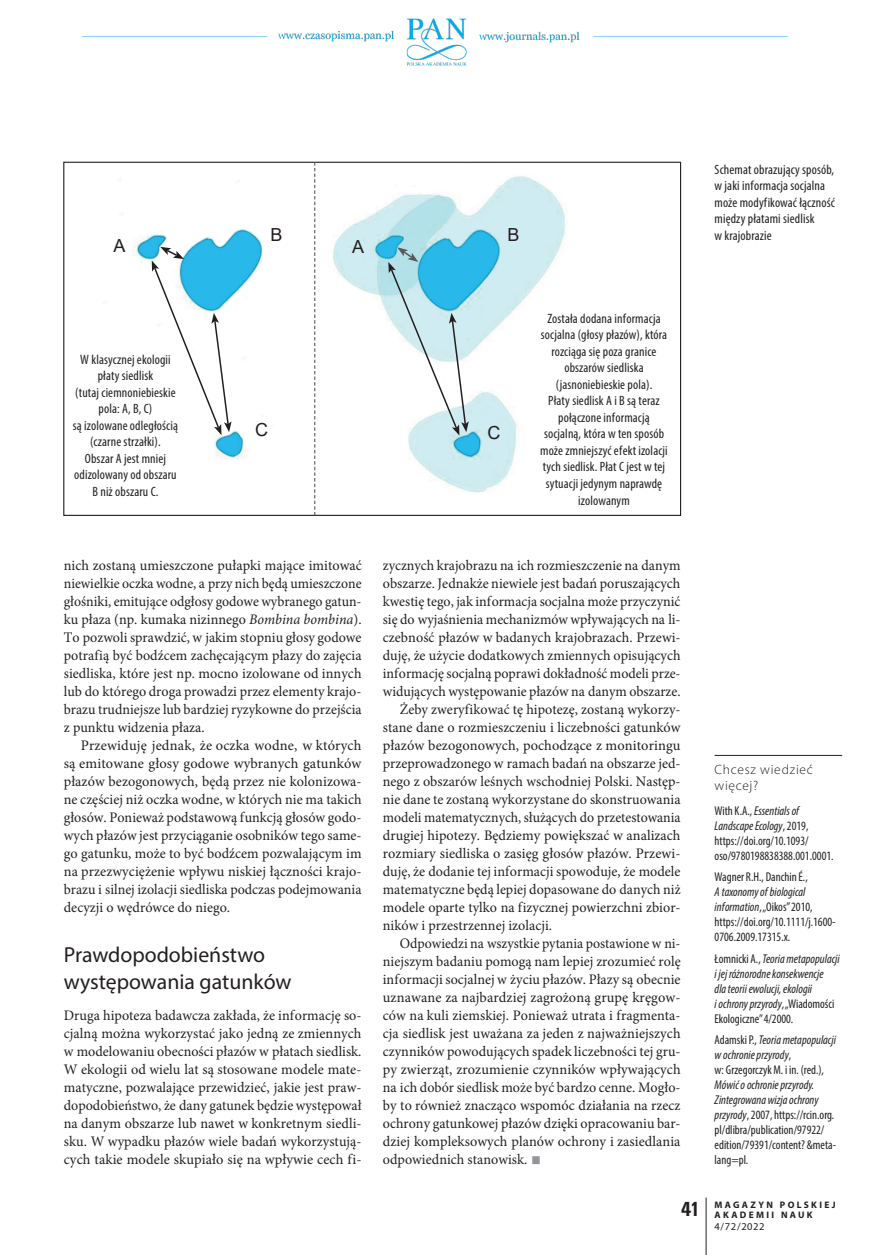
<style>
.page{position:relative;width:872px;height:1255px;background:#fff}
.page>*{position:absolute;margin:0;border:0;box-sizing:border-box;transform-origin:0 0}
.t1{font:21.75px/27px "Myriad Pro";color:#231f20}
.t2{font:18px "Arial";color:#231f20}
.t3{font:14.55px/18px "Minion Pro";letter-spacing:.005em;color:#231f20;text-align:justify}
.t4{font:14.55px "Minion Pro";letter-spacing:.005em;color:#231f20;scale:.96 1}
.t5{font:14.55px "Minion Pro";letter-spacing:.005em;color:#231f20;scale:.95 1}
.t6{font:condensed 13.5px/16.5px "Myriad Pro";letter-spacing:.01em;color:#231f20;text-align:center}
.t7{font:300 13.5px/16.5px "Myriad Pro";letter-spacing:.055em;color:#231f20}
.t8{font:condensed 12.75px/15px "Myriad Pro";color:#231f20}
.t9{font:italic condensed 12.75px/15px "Myriad Pro";color:#231f20}
.t10{font:10.5px "Myriad Pro";letter-spacing:.055em;color:#231f20}
.t11{font:700 9.45px/10.5px "Myriad Pro";letter-spacing:.245em;color:#231f20}
.s1{font-style:italic}
.s2{font-size:27px;color:#939598}
.s3{font-style:normal}
.s4{font-family:"Unitus TEE";font-stretch:condensed;font-size:21px}
</style>
<div class="page">
<img style="left:82px;top:18px;width:706px;height:48px">
<hr style="left:706px;top:1197px;width:1px;height:57px;background:#231f20">
<hr style="left:714px;top:755px;width:128px;height:1px;background:#231f20">
<img style="left:103px;top:164px;width:463px;height:350px">
<svg style="left:152px;top:247px;width:79px;height:188px"></svg>
<svg style="left:388px;top:247px;width:81px;height:188px"></svg>
<svg style="left:314px;top:162px;width:1px;height:353px"></svg>
<p class="t2" style="left:270px;top:222px;width:14px">B</p>
<p class="t2" style="left:507px;top:222px;width:14px">B</p>
<p class="t2" style="left:113px;top:233px;width:14px">A</p>
<p class="t2" style="left:352px;top:235px;width:14px">A</p>
<p class="t6" style="left:73px;top:351px;width:106px">W klasycznej ekologii płaty siedlisk<br>(tutaj ciemnoniebieskie pola: A, B, C)<br>są izolowane odległością (czarne strzałki).<br>Obszar A jest mniej odizolowany od obszaru<br>B niż obszaru C.</p>
<p class="t2" style="left:255px;top:417px;width:14px">C</p>
<p class="t2" style="left:487px;top:420px;width:14px">C</p>
<p class="t6" style="left:540px;top:310px;width:129px">Została dodana informacja socjalna (głosy płazów), która rozciąga się poza granice obszarów siedliska (jasnoniebieskie pola).<br>Płaty siedlisk A i B są teraz połączone informacją socjalną, która w ten sposób może zmniejszyć efekt izolacji tych siedlisk. Płat C jest w tej sytuacji jedynym naprawdę izolowanym</p>
<p class="t3" style="left:64px;top:556px;width:299px">nich zostaną umieszczone pułapki mające imitować niewielkie oczka wodne, a przy nich będą umieszczone głośniki, emitujące odgłosy godowe wybranego gatun&shy;ku płaza (np. kumaka nizinnego <span class="s1">Bombina bombina</span>).<br>To pozwoli sprawdzić, w jakim stopniu głosy godowe potrafią być bodźcem zachęcającym płazy do zajęcia siedliska, które jest np. mocno izolowane od innych lub do którego droga prowadzi przez elementy krajo&shy;brazu trudniejsze lub bardziej ryzykowne do przejścia z punktu widzenia płaza.</p>
<p class="t3" style="left:64px;top:736px;width:299px;text-indent:17px">Przewiduję jednak, że oczka wodne, w których są emitowane głosy godowe wybranych gatunków płazów bezogonowych, będą przez nie kolonizowa&shy;ne częściej niż oczka wodne, w których nie ma takich głosów. Ponieważ podstawową funkcją głosów godo&shy;wych płazów jest przyciąganie osobników tego same&shy;go gatunku, może to być bodźcem pozwalającym im na przezwyciężenie wpływu niskiej łączności krajo&shy;brazu i silnej izolacji siedliska podczas podejmowania decyzji o wędrówce do niego.</p>
<h1 class="t1" style="left:64px;top:940px;width:229px">Prawdopodobieństwo występowania gatunków</h1>
<p class="t3" style="left:64px;top:1006px;width:299px">Druga hipoteza badawcza zakłada, że informację so&shy;cjalną można wykorzystać jako jedną ze zmiennych w modelowaniu obecności płazów w płatach siedlisk.<br>W ekologii od wielu lat są stosowane modele mate&shy;matyczne, pozwalające przewidzieć, jakie jest praw&shy;dopodobieństwo, że dany gatunek będzie występował na danym obszarze lub nawet w konkretnym siedli&shy;sku. W wypadku płazów wiele badań wykorzystują&shy;cych takie modele skupiało się na wpływie cech fi-</p>
<p class="t4" style="left:383px;top:555px;width:312px">zycznych krajobrazu na ich rozmieszczenie na danym</p>
<p class="t3" style="left:383px;top:574px;width:299px">obszarze. Jednakże niewiele jest badań poruszających</p>
<p class="t4" style="left:383px;top:591px;width:311px">kwestię tego, jak informacja socjalna może przyczynić</p>
<p class="t4" style="left:383px;top:609px;width:312px">się do wyjaśnienia mechanizmów wpływających na li-</p>
<p class="t3" style="left:383px;top:628px;width:299px">czebność płazów w badanych krajobrazach. Przewi-</p>
<p class="t3" style="left:383px;top:646px;width:299px">duję, że użycie dodatkowych zmiennych opisujących</p>
<p class="t4" style="left:383px;top:663px;width:312px">informację socjalną poprawi dokładność modeli prze-</p>
<p class="t4" style="left:383px;top:681px;width:311px">widujących występowanie płazów na danym obszarze.</p>
<p class="t3" style="left:400px;top:700px;width:282px">Żeby zweryfikować tę hipotezę, zostaną wykorzy-</p>
<p class="t3" style="left:383px;top:718px;width:299px">stane dane o rozmieszczeniu i liczebności gatunków</p>
<p class="t3" style="left:383px;top:736px;width:299px">płazów bezogonowych, pochodzące z monitoringu</p>
<p class="t3" style="left:383px;top:754px;width:299px">przeprowadzonego w ramach badań na obszarze jed-</p>
<p class="t3" style="left:383px;top:772px;width:299px">nego z obszarów leśnych wschodniej Polski. Następ-</p>
<p class="t3" style="left:383px;top:790px;width:299px">nie dane te zostaną wykorzystane do skonstruowania</p>
<p class="t5" style="left:383px;top:807px;width:315px">modeli matematycznych, służących do przetestowania</p>
<p class="t3" style="left:383px;top:826px;width:299px">drugiej hipotezy. Będziemy powiększać w analizach</p>
<p class="t3" style="left:383px;top:844px;width:299px">rozmiary siedliska o zasięg głosów płazów. Przewi-</p>
<p class="t3" style="left:383px;top:862px;width:299px">duję, że dodanie tej informacji spowoduje, że modele</p>
<p class="t4" style="left:383px;top:879px;width:312px">matematyczne będą lepiej dopasowane do danych niż</p>
<p class="t3" style="left:383px;top:898px;width:299px">modele oparte tylko na fizycznej powierzchni zbior-</p>
<p class="t3" style="left:383px;top:916px;width:171px">ników i przestrzennej izolacji.</p>
<p class="t5" style="left:400px;top:933px;width:297px">Odpowiedzi na wszystkie pytania postawione w ni-</p>
<p class="t3" style="left:383px;top:952px;width:299px">niejszym badaniu pomogą nam lepiej zrozumieć rolę</p>
<p class="t3" style="left:383px;top:970px;width:299px">informacji socjalnej w życiu płazów. Płazy są obecnie</p>
<p class="t3" style="left:383px;top:988px;width:299px">uznawane za najbardziej zagrożoną grupę kręgow-</p>
<p class="t3" style="left:383px;top:1006px;width:299px">ców na kuli ziemskiej. Ponieważ utrata i fragmenta-</p>
<p class="t3" style="left:383px;top:1024px;width:299px">cja siedlisk jest uważana za jeden z najważniejszych</p>
<p class="t3" style="left:383px;top:1042px;width:299px">czynników powodujących spadek liczebności tej gru-</p>
<p class="t3" style="left:383px;top:1060px;width:299px">py zwierząt, zrozumienie czynników wpływających</p>
<p class="t3" style="left:383px;top:1078px;width:299px">na ich dobór siedlisk może być bardzo cenne. Mogło-</p>
<p class="t3" style="left:383px;top:1096px;width:299px">by to również znacząco wspomóc działania na rzecz</p>
<p class="t3" style="left:383px;top:1114px;width:299px">ochrony gatunkowej płazów dzięki opracowaniu bar-</p>
<p class="t3" style="left:383px;top:1132px;width:299px">dziej kompleksowych planów ochrony i zasiedlania</p>
<p class="t3" style="left:383px;top:1150px;width:160px">odpowiednich stanowisk. <span class="s2">■</span></p>
<p class="t6" style="left:714px;top:161px;width:122px;text-align:left">Schemat obrazujący sposób, w jaki informacja socjalna może modyfikować łączność między płatami siedlisk<br>w krajobrazie</p>
<p class="t7" style="left:714px;top:761px;width:100px">Chcesz wiedzieć więcej?</p>
<p class="t8" style="left:714px;top:802px;width:120px">With K.A., <span class="s1">Essentials of<br>Landscape Ecology</span>, 2019, https://doi.org/10.1093/ oso/9780198838388.001.0001.</p>
<p class="t8" style="left:714px;top:869px;width:95px">Wagner R.H., Danchin É.,</p>
<p class="t8" style="left:714px;top:884px;width:123px"><span class="s1">A taxonomy of biological information</span>, „Oikos” 2010, https://doi.org/10.1111/j.1600-<br>0706.2009.17315.x.</p>
<p class="t9" style="left:714px;top:950px;width:127px"><span class="s3">Łomnicki A.,</span> Teoria metapopulacji i jej różnorodne konsekwencje<br>dla teorii ewolucji, ekologii iochrony przyrody<span class="s3">, „Wiadomości<br>Ekologiczne” 4/2000.</span></p>
<p class="t8" style="left:714px;top:1032px;width:123px">Adamski P., <span class="s1">Teoria metapopulacji w ochronie przyrody</span>,<br>w: Grzegorczyk M. i in. (red.),</p>
<p class="t8" style="left:714px;top:1077px;width:123px"><span class="s1">Mówić oochronie przyrody.<br>Zintegrowana wizja ochrony przyrody</span>, 2007, https://rcin.org. pl/dlibra/publication/97922/ edition/79391/content? &amp;meta&shy;lang=pl.</p>
<p class="t11" style="left:714px;top:1198px;width:123px;text-indent:-33px"><span class="s4">41</span> MAGAZYN POLSKIEJ<br>AKADEMII NAUK</p>
<p class="t10" style="left:714px;top:1220px;width:51px">4/72/2022</p>
</div>
